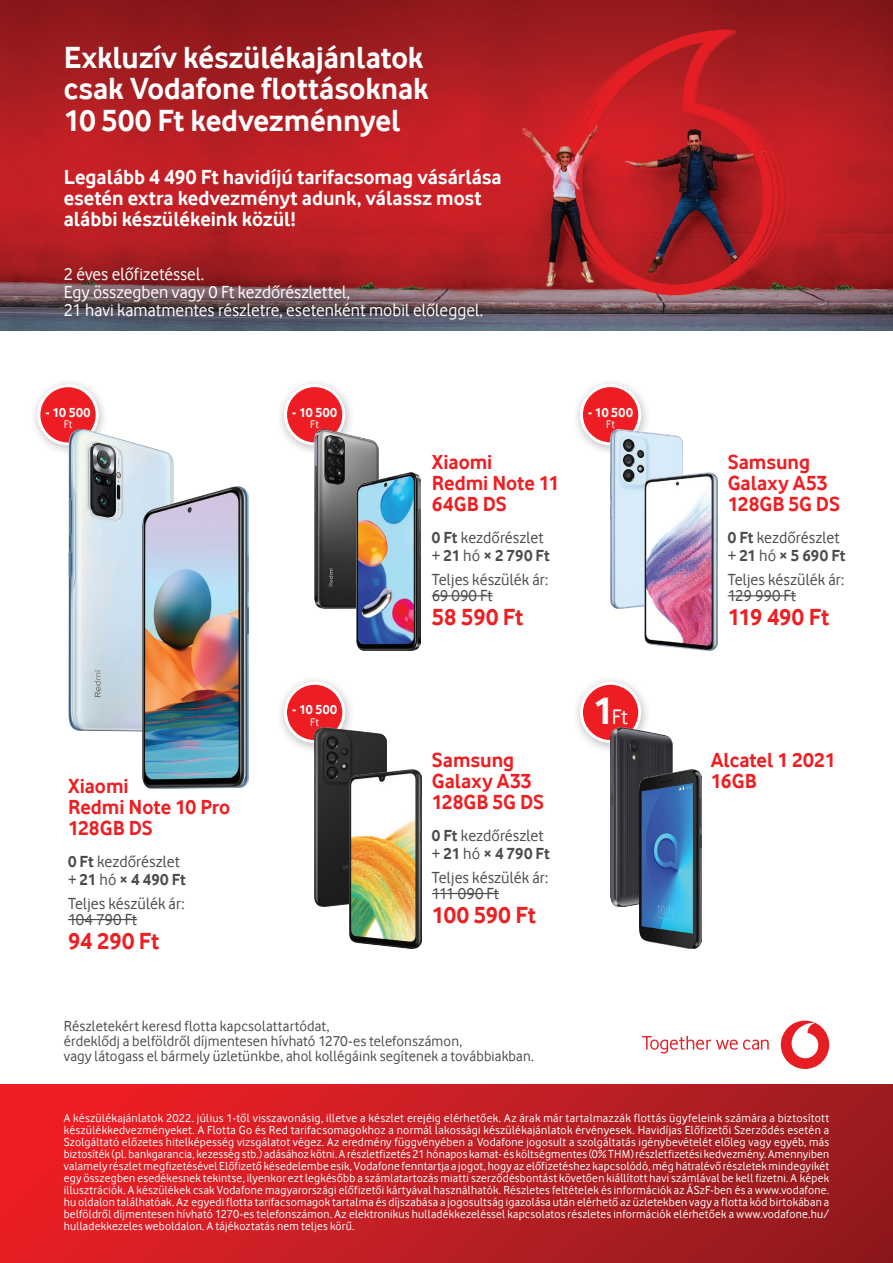
<style>
.page{position:relative;width:893px;height:1263px;background:#fff}
.page>*{position:absolute;margin:0;border:0;box-sizing:border-box;transform-origin:0 0}
.t1{font:700 31.5px/31.5px "Vodafone Rg";letter-spacing:-.005em;color:#fff}
.t2{font:700 24px "Vodafone Rg";letter-spacing:.005em;color:#ee1f23}
.t3{font:21.6px "Vodafone Rg";color:#fff}
.t4{font:700 21px/21px "Vodafone Rg";color:#ee1f23}
.t5{font:700 21px/21px "Vodafone Rg";color:#fff}
.t6{font:18px/18px "Vodafone Rg";color:#fff}
.t7{font:16.5px/18px "Vodafone Rg";color:#4a4c4d}
.t8{font:15px/15px "Vodafone Rg";letter-spacing:.01em;color:#4a4c4d}
.t9{font:700 13.5px "Vodafone Rg";letter-spacing:.025em;color:#fff}
.t10{font:12px/12px "Vodafone Rg";letter-spacing:.02em;color:#fff;text-align:justify}
.t11{font:11.4px "Vodafone Rg";letter-spacing:.015em;color:#fff}
.s1{font-weight:700}
.s2{font-weight:700;font-size:40.2px}
</style>
<div class="page">
<img style="left:0;top:0;width:893px;height:331px">
<div style="left:46px;top:249px;width:451px;height:88px;background:#231f20;opacity:.75"></div>
<div style="left:781px;top:1020px;width:48px;height:49px;background:#e61e24;border-radius:50%"></div>
<svg style="left:792px;top:1023px;width:26px;height:35px"></svg>
<svg style="left:642px;top:1036px;width:127px;height:17px"></svg>
<div style="left:0;top:1084px;width:893px;height:179px;background:linear-gradient(to right,#f02027,#931c1f)"></div>
<div style="left:276px;top:377px;width:79px;height:80px;background:#231f20;opacity:.3"></div>
<div style="left:286px;top:386px;width:58px;height:58px;background:#ee1d23;border-radius:50%"></div>
<div style="left:284px;top:384px;width:61px;height:61px;border:3px solid #fff;border-radius:50%"></div>
<hr style="left:432px;top:595px;width:61px;height:1px;background:#4a4c4d">
<img style="left:315px;top:430px;width:64px;height:178px">
<img style="left:356px;top:472px;width:65px;height:179px">
<div style="left:572px;top:675px;width:79px;height:79px;background:#231f20;opacity:.3"></div>
<div style="left:581px;top:683px;width:59px;height:58px;background:#ee1d23;border-radius:50%"></div>
<div style="left:580px;top:682px;width:61px;height:61px;border:3px solid #fff;border-radius:50%"></div>
<img style="left:611px;top:727px;width:61px;height:179px">
<img style="left:640px;top:770px;width:61px;height:178px">
<div style="left:276px;top:675px;width:79px;height:79px;background:#231f20;opacity:.3"></div>
<div style="left:286px;top:683px;width:58px;height:58px;background:#ee1d23;border-radius:50%"></div>
<div style="left:284px;top:682px;width:61px;height:61px;border:3px solid #fff;border-radius:50%"></div>
<hr style="left:432px;top:893px;width:67px;height:1px;background:#4a4c4d">
<img style="left:315px;top:727px;width:71px;height:179px">
<img style="left:350px;top:770px;width:71px;height:178px">
<div style="left:29px;top:378px;width:80px;height:79px;background:#231f20;opacity:.3"></div>
<div style="left:39px;top:386px;width:58px;height:58px;background:#ee1d23;border-radius:50%"></div>
<div style="left:37px;top:384px;width:62px;height:61px;border:3px solid #fff;border-radius:50%"></div>
<hr style="left:68px;top:919px;width:69px;height:1px;background:#4a4c4d">
<img style="left:68px;top:430px;width:106px;height:301px">
<img style="left:142px;top:487px;width:106px;height:301px">
<div style="left:572px;top:377px;width:79px;height:80px;background:#231f20;opacity:.3"></div>
<div style="left:581px;top:386px;width:59px;height:58px;background:#ee1d23;border-radius:50%"></div>
<div style="left:580px;top:384px;width:61px;height:61px;border:3px solid #fff;border-radius:50%"></div>
<hr style="left:728px;top:595px;width:68px;height:1px;background:#4a4c4d">
<img style="left:611px;top:430px;width:72px;height:178px">
<img style="left:645px;top:472px;width:72px;height:179px">
<h1 class="t1" style="left:64px;top:41px;width:367px">Exkluzív készülékajánlatok csak Vodafone flottásoknak<br>10 500 Ft kedvezménnyel</h1>
<h3 class="t5" style="left:64px;top:166px;width:440px">Legalább 4 490 Ft havidíjú tarifacsomag vásárlása esetén extra kedvezményt adunk, válassz most alábbi készülékeink közül!</h3>
<h3 class="t6" style="left:64px;top:265px;width:421px">2 éves előfizetéssel.<br>Egy összegben vagy 0 Ft kezdőrészlettel,<br>21 havi kamatmentes részletre, esetenként mobil előleggel.</h3>
<p class="t9" style="left:46px;top:404px;width:46px">- 10 500</p>
<p class="t11" style="left:64px;top:418px;width:10px">Ft</p>
<p class="t9" style="left:292px;top:404px;width:46px">- 10 500</p>
<p class="t11" style="left:310px;top:418px;width:10px">Ft</p>
<h3 class="t4" style="left:68px;top:775px;width:164px">Xiaomi<br>Redmi Note 10 Pro<br>128GB DS</h3>
<h3 class="t7" style="left:68px;top:852px;width:120px"><span class="s1">0 Ft</span> kezdőrészlet + <span class="s1">21</span> hó <span class="s1">× 4 490 Ft</span></h3>
<h3 class="t7" style="left:68px;top:895px;width:118px;line-height:16.5px">Teljes készülék ár:<br>104 790 Ft</h3>
<h2 class="t2" style="left:68px;top:927px;width:93px">94 290 Ft</h2>
<p class="t9" style="left:292px;top:702px;width:46px">- 10 500</p>
<p class="t11" style="left:310px;top:715px;width:10px">Ft</p>
<h3 class="t4" style="left:432px;top:451px;width:129px">Xiaomi<br>Redmi Note 11<br>64GB DS</h3>
<h3 class="t7" style="left:432px;top:528px;width:120px"><span class="s1">0 Ft</span> kezdőrészlet + <span class="s1">21</span> hó <span class="s1">× 2 790 Ft</span></h3>
<h3 class="t7" style="left:432px;top:571px;width:118px;line-height:16.5px">Teljes készülék ár:<br>69 090 Ft</h3>
<h2 class="t2" style="left:432px;top:603px;width:93px">58 590 Ft</h2>
<h3 class="t4" style="left:432px;top:749px;width:114px">Samsung<br>Galaxy A33<br>128GB 5G DS</h3>
<h3 class="t7" style="left:432px;top:826px;width:120px"><span class="s1">0 Ft</span> kezdőrészlet + <span class="s1">21</span> hó <span class="s1">× 4 790 Ft</span></h3>
<h3 class="t7" style="left:432px;top:869px;width:118px;line-height:16.5px">Teljes készülék ár:<br>111 090 Ft</h3>
<h2 class="t2" style="left:432px;top:901px;width:106px">100 590 Ft</h2>
<p class="t8" style="left:64px;top:1018px;width:472px">Részletekért keresd flotta kapcsolattartódat,<br>érdeklődj a belföldről díjmentesen hívható 1270-es telefonszámon,<br>vagy látogass el bármely üzletünkbe, ahol kollégáink segítenek a továbbiakban.</p>
<p class="t9" style="left:588px;top:404px;width:46px">- 10 500</p>
<p class="t11" style="left:606px;top:418px;width:10px">Ft</p>
<h3 class="t3" style="left:593px;top:705px;width:36px"><span class="s2">1</span>Ft</h3>
<h3 class="t4" style="left:728px;top:451px;width:114px">Samsung<br>Galaxy A53<br>128GB 5G DS</h3>
<h3 class="t7" style="left:728px;top:528px;width:119px"><span class="s1">0 Ft</span> kezdőrészlet + <span class="s1">21</span> hó <span class="s1">× 5 690 Ft</span></h3>
<h3 class="t7" style="left:728px;top:571px;width:118px;line-height:16.5px">Teljes készülék ár:<br>129 990 Ft</h3>
<h2 class="t2" style="left:728px;top:603px;width:103px">119 490 Ft</h2>
<h3 class="t4" style="left:711px;top:749px;width:126px">Alcatel 1 2021<br>16GB</h3>
<p class="t10" style="left:64px;top:1112px;width:767px">A készülékajánlatok 2022. július 1-től visszavonásig, illetve a készlet erejéig elérhetőek. Az árak már tartalmazzák flottás ügyfeleink számára a biztosított készülékkedvezményeket. A Flotta Go és Red tarifacsomagokhoz a normál lakossági készülékajánlatok érvényesek. Havidíjas Előfizetői Szerződés esetén a Szolgáltató előzetes hitelképesség vizsgálatot végez. Az eredmény függvényében a Vodafone jogosult a szolgáltatás igénybevételét előleg vagy egyéb, más biztosíték (pl. bankgarancia, kezesség stb.) adásához kötni. A részletfizetés 21 hónapos kamat- és költségmentes (0% THM) részletfizetési kedvezmény. Amennyiben valamely részlet megfizetésével Előfizető késedelembe esik, Vodafone fenntartja a jogot, hogy az előfizetéshez kapcsolódó, még hátralévő részletek mindegyikét egy összegben esedékesnek tekintse, ilyenkor ezt legkésőbb a számlatartozás miatti szerződésbontást követően kiállított havi számlával be kell fizetni. A képek illusztrációk. A készülékek csak Vodafone magyarországi előfizetői kártyával használhatók. Részletes feltételek és információk az ÁSzF-ben és a www.vodafone. hu oldalon találhatóak. Az egyedi flotta tarifacsomagok tartalma és díjszabása a jogosultság igazolása után elérhető az üzletekben vagy a flotta kód birtokában a belföldről díjmentesen hívható 1270-es telefonszámon. Az elektronikus hulladékkezeléssel kapcsolatos részletes információk elérhetőek a www.vodafone.hu/ hulladekkezeles weboldalon. A tájékoztatás nem teljes körű.</p>
</div>
